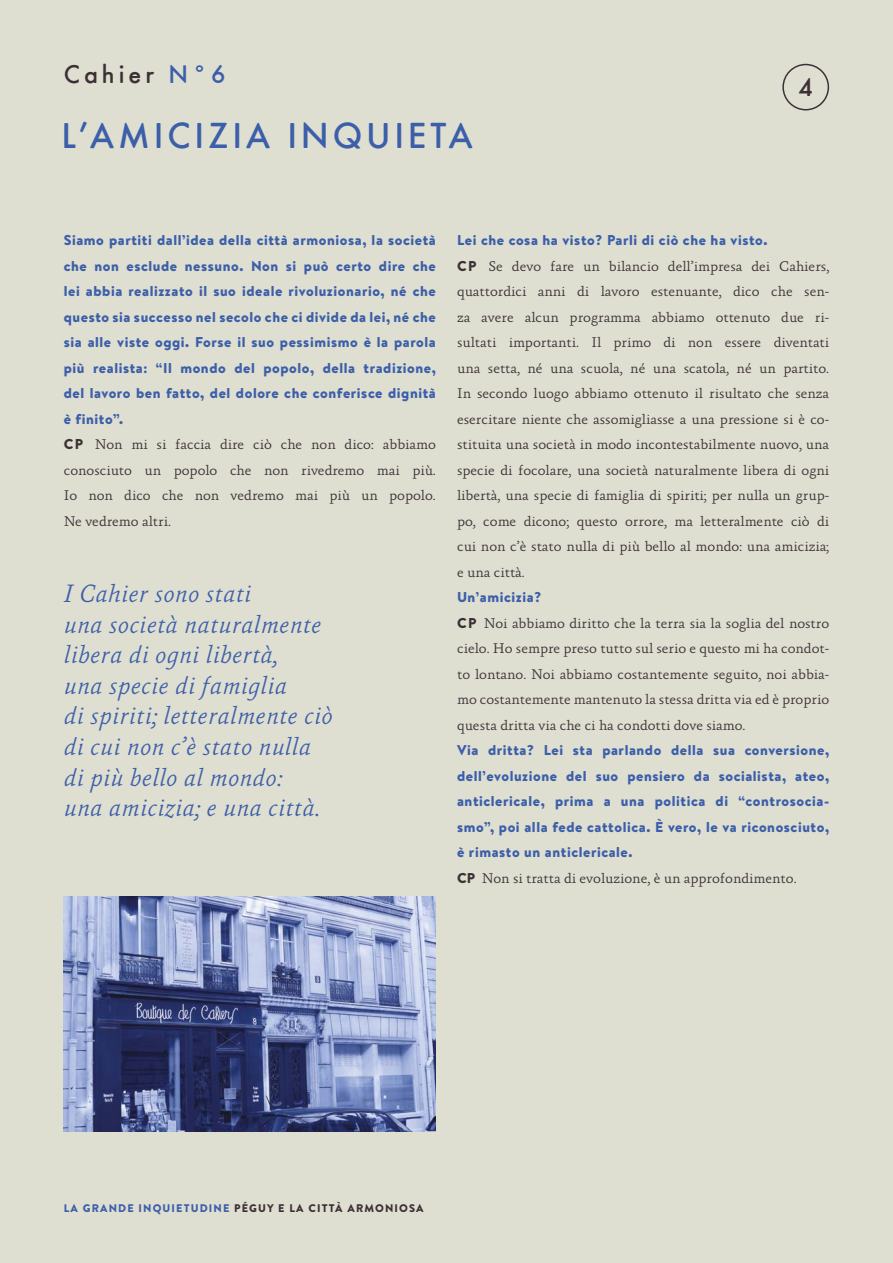
<style>
.page{position:relative;width:893px;height:1263px;background:#deded1}
.page>*{position:absolute;margin:0;border:0;box-sizing:border-box;transform-origin:0 0}
.t1{font:500 37.5px "Futura Round";letter-spacing:.1em;color:#3c5fa9}
.t2{font:500 27px "Futura Round";color:#3d3035}
.t3{font:500 26.4px "Futura Round";letter-spacing:.15em;color:#3d3035}
.t4{font:italic 300 25.5px/30.6px "Absara TF";color:#3c5fa9}
.t5{font:300 14.25px/25.5px "Absara TF";color:#3d3035;text-align:justify}
.t6{font:900 14.25px/25.5px "Brandon Text";letter-spacing:.04em;color:#3c5fa9;text-align:justify}
.t7{font:900 11.1px "Brandon Text";letter-spacing:.1em;color:#3d3035}
.s1{color:#3c5fa9}
.s2{font-family:"Brandon Text";font-weight:900}
</style>
<div class="page">
<div style="left:782px;top:64px;width:47px;height:46px;border:1px solid #3d3035;border-radius:50%"></div>
<img style="left:64px;top:897px;width:372px;height:235px">
<h3 class="t3" style="left:64px;top:55px;width:163px">Cahier <span class="s1">N°6</span></h3>
<h1 class="t1" style="left:62px;top:108px;width:413px">L’AMICIZIA INQUIETA</h1>
<h2 class="t2" style="left:799px;top:67px;width:16px">4</h2>
<p class="t6" style="left:64px;top:227px;width:374px">Siamo partiti dall’idea della città armoniosa, la società che non esclude nessuno. Non si può certo dire che lei abbia realizzato il suo ideale rivoluzionario, né che questo sia successo nel secolo che ci divide da lei, né che sia alle viste oggi. Forse il suo pessimismo è la parola più realista: “Il mondo del popolo, della tradizione, del lavoro ben fatto, del dolore che conferisce dignità è finito”.</p>
<p class="t5" style="left:64px;top:432px;width:374px"><span class="s2">CP</span> Non mi si faccia dire ciò che non dico: abbiamo conosciuto un popolo che non rivedremo mai più.<br>Io non dico che non vedremo mai più un popolo.<br>Ne vedremo altri.</p>
<h3 class="t4" style="left:64px;top:579px;width:271px">I Cahier sono stati<br>una società naturalmente libera di ogni libertà,<br>una specie di famiglia<br>di spiriti; letteralmente ciò di cui non c’è stato nulla di più bello al mondo:<br>una amicizia; e una città.</h3>
<p class="t6" style="left:457px;top:227px;width:312px">Lei che cosa ha visto? Parli di ciò che ha visto.</p>
<p class="t5" style="left:457px;top:253px;width:374px"><span class="s2">CP</span> Se devo fare un bilancio dell’impresa dei Cahiers, quattordici anni di lavoro estenuante, dico che sen&shy;za avere alcun programma abbiamo ottenuto due ri&shy;sultati importanti. Il primo di non essere diventati una setta, né una scuola, né una scatola, né un partito.<br>In secondo luogo abbiamo ottenuto il risultato che senza esercitare niente che assomigliasse a una pressione si è co&shy;stituita una società in modo incontestabilmente nuovo, una specie di focolare, una società naturalmente libera di ogni libertà, una specie di famiglia di spiriti; per nulla un grup&shy;po, come dicono; questo orrore, ma letteralmente ciò di cui non c’è stato nulla di più bello al mondo: una amicizia; e una città.</p>
<p class="t6" style="left:457px;top:584px;width:86px">Un’amicizia?</p>
<p class="t5" style="left:457px;top:610px;width:374px"><span class="s2">CP</span> Noi abbiamo diritto che la terra sia la soglia del nostro cielo. Ho sempre preso tutto sul serio e questo mi ha condot&shy;to lontano. Noi abbiamo costantemente seguito, noi abbia&shy;mo costantemente mantenuto la stessa dritta via ed è proprio questa dritta via che ci ha condotti dove siamo.</p>
<p class="t6" style="left:457px;top:737px;width:374px">Via dritta? Lei sta parlando della sua conversione, dell’evoluzione del suo pensiero da socialista, ateo, anticlericale, prima a una politica di “controsocia&shy;smo”, poi alla fede cattolica. È vero, le va riconosciuto, è rimasto un anticlericale.</p>
<p class="t5" style="left:457px;top:865px;width:341px"><span class="s2">CP</span> Non si tratta di evoluzione, è un approfondimento.</p>
<p class="t7" style="left:64px;top:1200px;width:361px"><span class="s1">LA GRANDE INQUIETUDINE</span> PÉGUY E LA CITTÀ ARMONIOSA</p>
</div>
